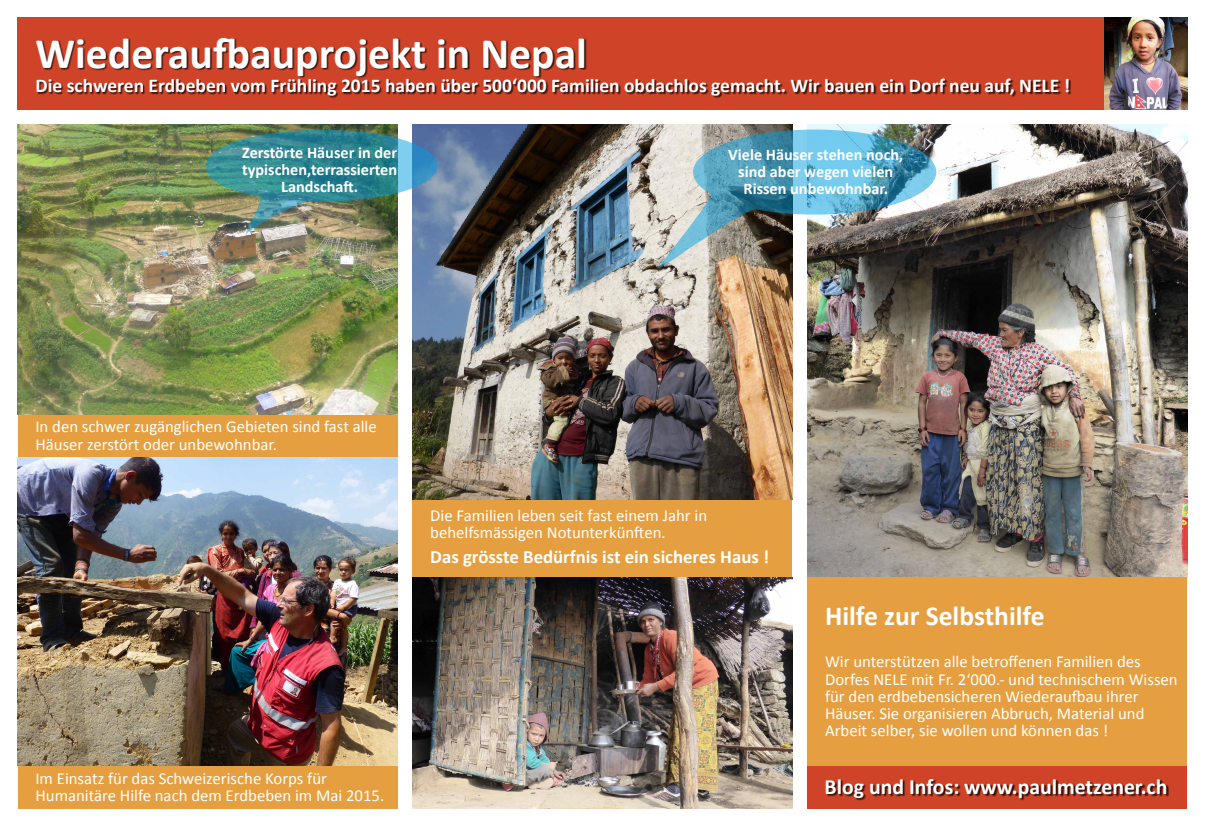
<style>
.page{position:relative;width:1205px;height:826px;background:#fff}
.page>*{position:absolute;margin:0;border:0;box-sizing:border-box;transform-origin:0 0}
.t1{font:700 43.75px "Calibri";color:#fff}
.t2{font:700 27.5px "Calibri";color:#fff}
.t3{font:700 21.75px "Calibri";color:#fff}
.t4{font:700 19.5px "Calibri";color:#fff}
.t5{font:700 18.75px "Calibri";color:#fff}
.t6{font:16.75px/17.2px "Calibri";color:#fff}
.t7{font:700 16.25px/17px "Calibri";color:#fff;text-align:center}
</style>
<div class="page">
<div style="left:18px;top:18px;width:1086px;height:92px;background:#cf4329"></div>
<img style="left:1104px;top:18px;width:83px;height:92px">
<div style="left:807px;top:766px;width:380px;height:42px;background:#cf4329"></div>
<div style="left:826px;top:779px;width:343px;height:21px;background:#000;opacity:.75"></div>
<img style="left:18px;top:124px;width:380px;height:291px">
<div style="left:18px;top:415px;width:380px;height:42px;background:#e69f40"></div>
<img style="left:412px;top:124px;width:380px;height:376px">
<div style="left:37px;top:38px;width:1034px;height:60px;background:#000;opacity:.75"></div>
<img style="left:807px;top:124px;width:380px;height:454px">
<img style="left:18px;top:457px;width:380px;height:309px">
<div style="left:18px;top:766px;width:380px;height:42px;background:#e69f40"></div>
<div style="left:412px;top:500px;width:380px;height:78px;background:#e69f40"></div>
<img style="left:412px;top:578px;width:380px;height:230px">
<div style="left:807px;top:578px;width:380px;height:188px;background:#e69f40"></div>
<img style="left:206px;top:130px;width:231px;height:104px">
<img style="left:658px;top:129px;width:278px;height:140px">
<h1 class="t1" style="left:35px;top:25px;width:553px">Wiederaufbauprojekt in Nepal</h1>
<p class="t4" style="left:35px;top:73px;width:1036px">Die schweren Erdbeben vom Frühling 2015 haben über 500‘000 Familien obdachlos gemacht. Wir bauen ein Dorf neu auf, NELE !</p>
<p class="t7" style="left:242px;top:144px;width:157px">Zerstörte Häuser in der typischen,terrassierten<br>Landschaft.</p>
<p class="t7" style="left:728px;top:146px;width:177px">Viele Häuser stehen noch, sind aber wegen vielen<br>Rissen unbewohnbar.</p>
<p class="t6" style="left:35px;top:418px;width:343px">In den schwer zugänglichen Gebieten sind fast alle<br>Häuser zerstört oder unbewohnbar.</p>
<p class="t6" style="left:430px;top:507px;width:278px">Die Familien leben seit fast einem Jahr in behelfsmässigen Notunterkünften.</p>
<p class="t5" style="left:430px;top:545px;width:340px">Das grösste Bedürfnis ist ein sicheres Haus !</p>
<p class="t6" style="left:35px;top:769px;width:350px">Im Einsatz für das Schweizerische Korps für<br>Humanitäre Hilfe nach dem Erdbeben im Mai 2015.</p>
<h2 class="t2" style="left:825px;top:598px;width:221px">Hilfe zur Selbsthilfe</h2>
<p class="t6" style="left:825px;top:653px;width:354px">Wir unterstützen alle betroffenen Familien des Dorfes NELE mit Fr. 2‘000.- und technischem Wissen für den erdbebensicheren Wiederaufbau ihrer Häuser. Sie organisieren Abbruch, Material und Arbeit selber, sie wollen und können das !</p>
<p class="t3" style="left:824px;top:772px;width:344px">Blog und Infos: www.paulmetzener.ch</p>
</div>
